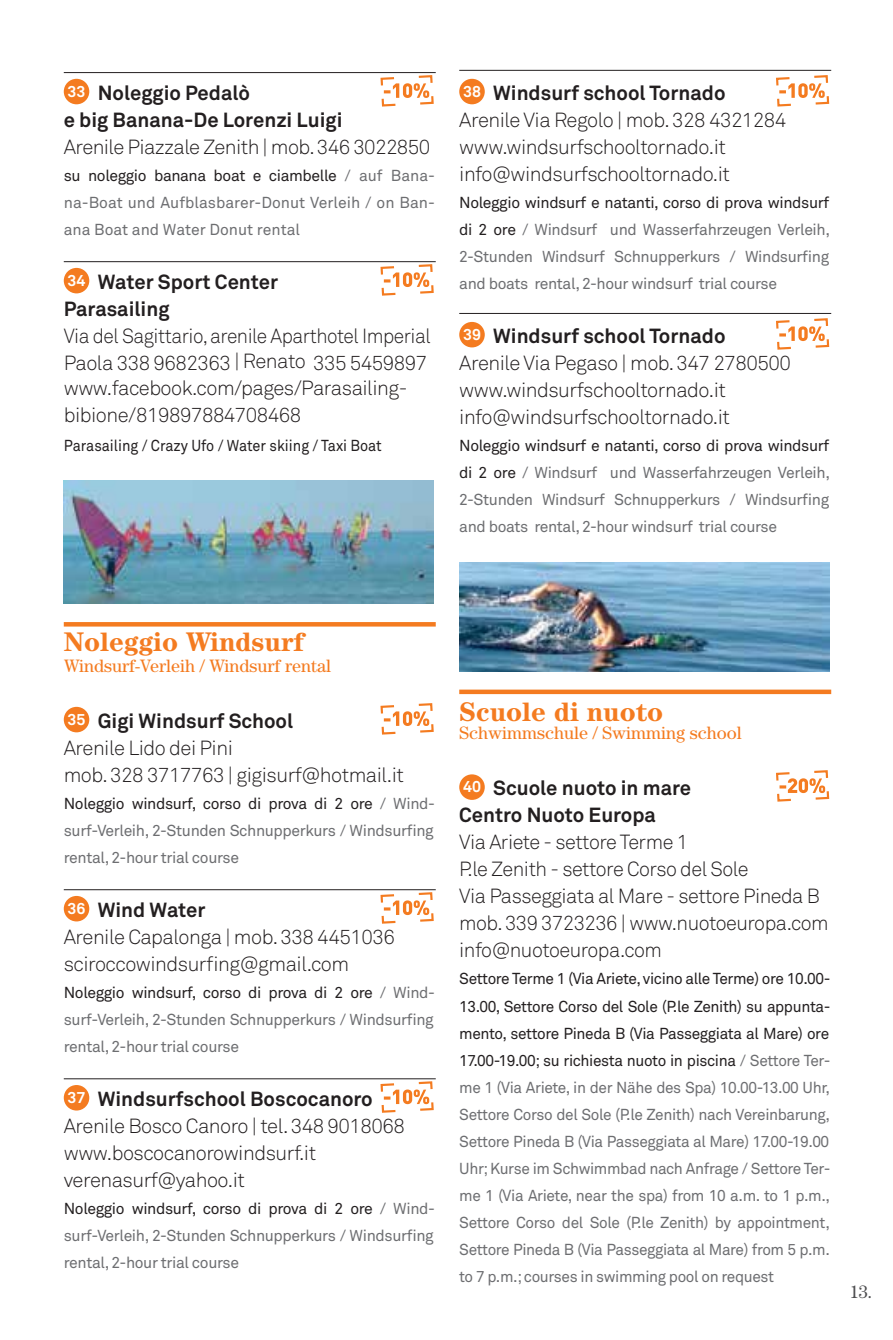
<style>
.page{position:relative;width:893px;height:1340px;background:#fff}
.page>*{position:absolute;margin:0;border:0;box-sizing:border-box;transform-origin:0 0}
.t1{font:700 27px "Century";color:#f47b20}
.t2{font:300 20.25px/27px "Akkurat";letter-spacing:-.025em;color:#231f20}
.t3{font:700 20.25px/27px "Akkurat";color:#231f20}
.t4{font:300 20.25px/27px "Akkurat";letter-spacing:-.025em;color:#231f20;scale:.95 1}
.t5{font:18px "Century";color:#f47b20}
.t6{font:18px "Century";color:#4d4d4f}
.t7{font:15.75px/27px "Akkurat";letter-spacing:-.025em;color:#6d6e71;text-align:justify}
.t8{font:15.75px "Akkurat";color:#231f20;scale:.92 1}
.s1{color:#231f20}
.s2{font-weight:700}
</style>
<div class="page">
<hr style="left:64px;top:72px;width:372px;height:1px;background:#231f20">
<div style="left:64px;top:79px;width:25px;height:25px;background:#f47b20;border-radius:50%"></div>
<svg style="left:380px;top:75px;width:54px;height:32px"></svg>
<hr style="left:64px;top:261px;width:372px;height:1px;background:#231f20">
<div style="left:64px;top:268px;width:25px;height:25px;background:#f47b20;border-radius:50%"></div>
<svg style="left:380px;top:264px;width:54px;height:32px"></svg>
<img style="left:64px;top:480px;width:370px;height:123px">
<svg style="left:64px;top:622px;width:372px;height:4px"></svg>
<div style="left:64px;top:707px;width:25px;height:25px;background:#f47b20;border-radius:50%"></div>
<svg style="left:380px;top:703px;width:54px;height:32px"></svg>
<hr style="left:64px;top:889px;width:372px;height:1px;background:#231f20">
<div style="left:64px;top:896px;width:25px;height:25px;background:#f47b20;border-radius:50%"></div>
<svg style="left:380px;top:892px;width:54px;height:32px"></svg>
<hr style="left:64px;top:1078px;width:372px;height:1px;background:#231f20">
<div style="left:64px;top:1085px;width:25px;height:25px;background:#f47b20;border-radius:50%"></div>
<svg style="left:380px;top:1081px;width:54px;height:32px"></svg>
<hr style="left:459px;top:70px;width:372px;height:1px;background:#231f20">
<div style="left:459px;top:79px;width:26px;height:25px;background:#f47b20;border-radius:50%"></div>
<svg style="left:776px;top:75px;width:54px;height:32px"></svg>
<hr style="left:459px;top:313px;width:372px;height:1px;background:#231f20">
<div style="left:459px;top:322px;width:26px;height:25px;background:#f47b20;border-radius:50%"></div>
<svg style="left:776px;top:318px;width:54px;height:32px"></svg>
<img style="left:459px;top:563px;width:370px;height:108px">
<div style="left:459px;top:689px;width:372px;height:5px;background:#f47b20"></div>
<div style="left:459px;top:774px;width:26px;height:26px;background:#f47b20;border-radius:50%"></div>
<svg style="left:776px;top:770px;width:54px;height:32px"></svg>
<p class="t3" style="left:64px;top:79px;width:280px"><sup>33</sup> Noleggio Pedalò<br>e big Banana-De Lorenzi Luigi</p>
<p class="t2" style="left:64px;top:134px;width:368px">Arenile Piazzale Zenith | mob. 346 3022850</p>
<p class="t7" style="left:64px;top:162px;width:373px"><span class="s1">su noleggio banana boat e ciambelle</span> / auf Bana&shy;na-Boat und Aufblasbarer-Donut Verleih / on Ban&shy;ana Boat and Water Donut rental</p>
<p class="t3" style="left:64px;top:268px;width:216px"><sup>34</sup> Water Sport Center<br>Parasailing</p>
<p class="t4" style="left:64px;top:323px;width:388px">Via del Sagittario, arenile Aparthotel Imperial<br>Paola 338 9682363 | Renato 335 5459897</p>
<p class="t2" style="left:64px;top:374px;width:345px">www.facebook.com/pages/Parasailing&shy;bibione/819897884708468</p>
<p class="t8" style="left:64px;top:436px;width:347px">Parasailing / Crazy Ufo / Water skiing / Taxi Boat</p>
<p class="t2" style="left:459px;top:80px;width:329px"><sup>38</sup> <span class="s2">Windsurf school Tornado<br></span>Arenile Via Regolo | mob. 328 4321284 www.windsurfschooltornado.it info@windsurfschooltornado.it</p>
<p class="t7" style="left:459px;top:189px;width:372px"><span class="s1">Noleggio windsurf e natanti, corso di prova windsurf di 2 ore</span> / Windsurf und Wasserfahrzeugen Verleih, 2-Stunden Windsurf Schnupperkurs / Windsurfing and boats rental, 2-hour windsurf trial course</p>
<p class="t2" style="left:459px;top:323px;width:333px"><sup>39</sup> <span class="s2">Windsurf school Tornado<br></span>Arenile Via Pegaso | mob. 347 2780500 www.windsurfschooltornado.it info@windsurfschooltornado.it</p>
<p class="t7" style="left:459px;top:432px;width:372px"><span class="s1">Noleggio windsurf e natanti, corso di prova windsurf di 2 ore</span> / Windsurf und Wasserfahrzeugen Verleih, 2-Stunden Windsurf Schnupperkurs / Windsurfing and boats rental, 2-hour windsurf trial course</p>
<h1 class="t1" style="left:64px;top:626px;width:242px">Noleggio Windsurf</h1>
<p class="t5" style="left:64px;top:655px;width:269px">Windsurf-Verleih / Windsurf rental</p>
<p class="t2" style="left:64px;top:707px;width:342px"><sup>35</sup> <span class="s2">Gigi Windsurf School<br></span>Arenile Lido dei Pini<br>mob. 328 3717763 | gigisurf@hotmail.it</p>
<p class="t7" style="left:64px;top:790px;width:373px"><span class="s1">Noleggio windsurf, corso di prova di 2 ore</span> / Wind&shy;surf-Verleih, 2-Stunden Schnupperkurs / Windsurfing rental, 2-hour trial course</p>
<p class="t2" style="left:64px;top:896px;width:333px"><sup>36</sup> <span class="s2">Wind Water<br></span>Arenile Capalonga | mob. 338 4451036 sciroccowindsurfing@gmail.com</p>
<p class="t7" style="left:64px;top:979px;width:373px"><span class="s1">Noleggio windsurf, corso di prova di 2 ore</span> / Wind&shy;surf-Verleih, 2-Stunden Schnupperkurs / Windsurfing rental, 2-hour trial course</p>
<p class="t2" style="left:64px;top:1085px;width:343px"><sup>37</sup> <span class="s2">Windsurfschool Boscocanoro<br></span>Arenile Bosco Canoro | tel. 348 9018068 www.boscocanorowindsurf.it verenasurf@yahoo.it</p>
<p class="t7" style="left:64px;top:1195px;width:373px"><span class="s1">Noleggio windsurf, corso di prova di 2 ore</span> / Wind&shy;surf-Verleih, 2-Stunden Schnupperkurs / Windsurfing rental, 2-hour trial course</p>
<h1 class="t1" style="left:459px;top:696px;width:206px">Scuole di nuoto</h1>
<p class="t5" style="left:459px;top:722px;width:284px">Schwimmschule / Swimming school</p>
<p class="t3" style="left:459px;top:775px;width:233px"><sup>40</sup> Scuole nuoto in mare<br>Centro Nuoto Europa</p>
<p class="t2" style="left:459px;top:829px;width:371px">Via Ariete - settore Terme 1<br>P.le Zenith - settore Corso del Sole<br>Via Passeggiata al Mare - settore Pineda B mob. 339 3723236 | www.nuotoeuropa.com info@nuotoeuropa.com</p>
<p class="t7" style="left:459px;top:965px;width:373px"><span class="s1">Settore Terme 1 (Via Ariete, vicino alle Terme) ore 10.00- 13.00, Settore Corso del Sole (P.le Zenith) su appunta&shy;mento, settore Pineda B (Via Passeggiata al Mare) ore 17.00-19.00; su richiesta nuoto in piscina</span> / Settore Ter&shy;me 1 (Via Ariete, in der Nähe des Spa) 10.00-13.00 Uhr, Settore Corso del Sole (P.le Zenith) nach Vereinbarung, Settore Pineda B (Via Passeggiata al Mare) 17.00-19.00<br>Uhr; Kurse im Schwimmbad nach Anfrage / Settore Ter&shy;me 1 (Via Ariete, near the spa) from 10 a.m. to 1 p.m., Settore Corso del Sole (P.le Zenith) by appointment, Settore Pineda B (Via Passeggiata al Mare) from 5 p.m. to 7 p.m.; courses in swimming pool on request</p>
<p class="t6" style="left:850px;top:1281px;width:24px">13.</p>
</div>
